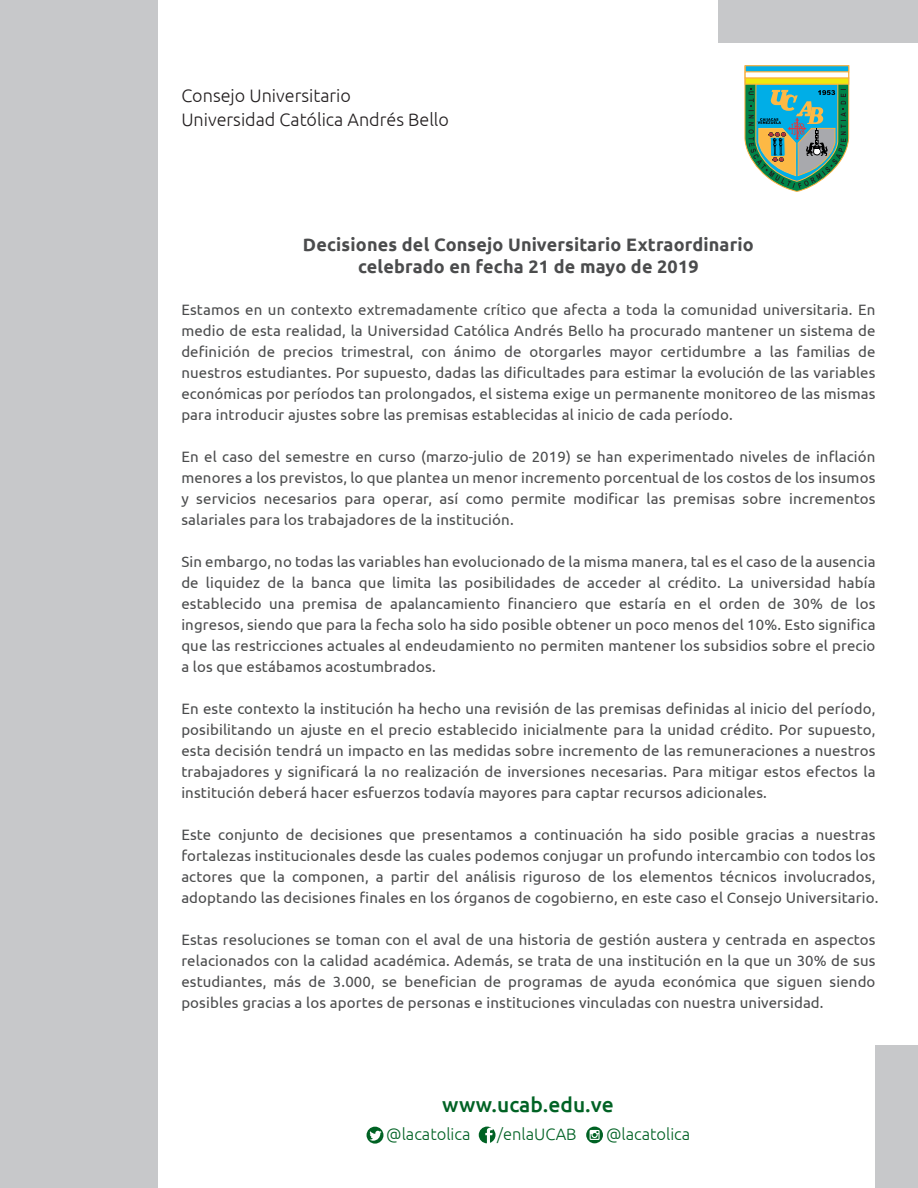
<style>
.page{position:relative;width:918px;height:1188px;background:#fff}
.page>*{position:absolute;margin:0;border:0;box-sizing:border-box;transform-origin:0 0}
.t1{font:500 21px "Ubuntu";color:#006224}
.t2{font:700 18px/21.6px "Ubuntu";letter-spacing:.01em;color:#4b4c4d;text-align:center}
.t3{font:300 18px/24px "Ubuntu";color:#231f20}
.t4{font:300 16.5px "Ubuntu";color:#006224}
.t5{font:15px/21px "Ubuntu";letter-spacing:.01em;color:#4b4c4d;text-align:justify}
</style>
<div class="page">
<div style="left:0;top:0;width:157px;height:1188px;background:#c7c8ca"></div>
<div style="left:718px;top:0;width:200px;height:43px;background:#c7c8ca"></div>
<div style="left:875px;top:1046px;width:43px;height:142px;background:#c7c8ca"></div>
<svg style="left:586px;top:1127px;width:17px;height:16px"></svg>
<svg style="left:479px;top:1127px;width:17px;height:16px"></svg>
<svg style="left:367px;top:1127px;width:16px;height:17px"></svg>
<svg style="left:744px;top:65px;width:106px;height:127px;background:#69a99c"></svg>
<div style="left:745px;top:71px;width:104px;height:8px;background:#fff;border:1px solid #fbb03f"></div>
<div style="left:745px;top:78px;width:104px;height:7px;background:#eee90f;border:1px solid #fbb03f"></div>
<p class="t3" style="left:181px;top:83px;width:269px">Consejo Universitario<br>Universidad Católica Andrés Bello</p>
<p class="t2" style="left:303px;top:233px;width:452px">Decisiones del Consejo Universitario Extraordinario celebrado en fecha 21 de mayo de 2019</p>
<p class="t5" style="left:181px;top:299px;width:696px">Estamos en un contexto extremadamente crítico que afecta a toda la comunidad universitaria. En medio de esta realidad, la Universidad Católica Andrés Bello ha procurado mantener un sistema de definición de precios trimestral, con ánimo de otorgarles mayor certidumbre a las familias de nuestros estudiantes. Por supuesto, dadas las dificultades para estimar la evolución de las variables económicas por períodos tan prolongados, el sistema exige un permanente monitoreo de las mismas para introducir ajustes sobre las premisas establecidas al inicio de cada período.</p>
<p class="t5" style="left:181px;top:446px;width:696px">En el caso del semestre en curso (marzo-julio de 2019) se han experimentado niveles de inflación menores a los previstos, lo que plantea un menor incremento porcentual de los costos de los insumos y servicios necesarios para operar, así como permite modificar las premisas sobre incrementos salariales para los trabajadores de la institución.</p>
<p class="t5" style="left:181px;top:551px;width:696px">Sin embargo, no todas las variables han evolucionado de la misma manera, tal es el caso de la ausencia de liquidez de la banca que limita las posibilidades de acceder al crédito. La universidad había establecido una premisa de apalancamiento financiero que estaría en el orden de 30% de los ingresos, siendo que para la fecha solo ha sido posible obtener un poco menos del 10%. Esto significa que las restricciones actuales al endeudamiento no permiten mantener los subsidios sobre el precio a los que estábamos acostumbrados.</p>
<p class="t5" style="left:181px;top:698px;width:696px">En este contexto la institución ha hecho una revisión de las premisas definidas al inicio del período, posibilitando un ajuste en el precio establecido inicialmente para la unidad crédito. Por supuesto, esta decisión tendrá un impacto en las medidas sobre incremento de las remuneraciones a nuestros trabajadores y significará la no realización de inversiones necesarias. Para mitigar estos efectos la institución deberá hacer esfuerzos todavía mayores para captar recursos adicionales.</p>
<p class="t5" style="left:181px;top:824px;width:699px;text-align:left">Este conjunto de decisiones que presentamos a continuación ha sido posible gracias a nuestras fortalezas institucionales desde las cuales podemos conjugar un profundo intercambio con todos los actores que la componen, a partir del análisis riguroso de los elementos técnicos involucrados, adoptando las decisiones finales en los órganos de cogobierno, en este caso el Consejo Universitario.</p>
<p class="t5" style="left:181px;top:929px;width:696px">Estas resoluciones se toman con el aval de una historia de gestión austera y centrada en aspectos relacionados con la calidad académica. Además, se trata de una institución en la que un 30% de sus estudiantes, más de 3.000, se benefician de programas de ayuda económica que siguen siendo posibles gracias a los aportes de personas e instituciones vinculadas con nuestra universidad.</p>
<h1 class="t1" style="left:442px;top:1091px;width:173px">www.ucab.edu.ve</h1>
<p class="t4" style="left:386px;top:1124px;width:86px">@lacatolica</p>
<p class="t4" style="left:497px;top:1124px;width:81px">/enlaUCAB</p>
<p class="t4" style="left:606px;top:1124px;width:86px">@lacatolica</p>
</div>
